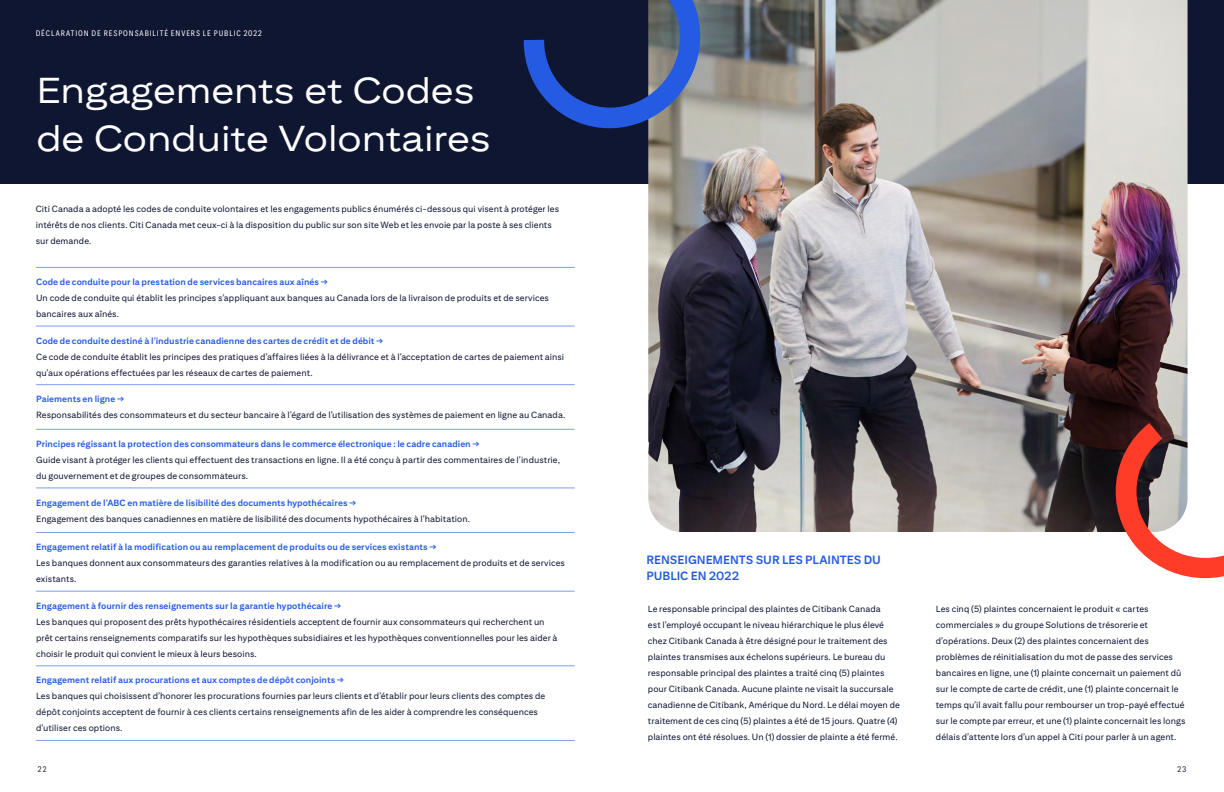
<style>
.page{position:relative;width:1224px;height:792px;background:#fff}
.page>*{position:absolute;margin:0;border:0;box-sizing:border-box;transform-origin:0 0}
.Headline_M{font:36px/48px "Citi Sans Display";color:#fff}
.Titles{font:700 12px/16px "Citi Sans Text";letter-spacing:-.005em;color:#255be3}
.Paragraph{font:9px/16px "Citi Sans Text";letter-spacing:.005em;color:#0f1632}
.t1{font:condensed 8px "Citi Sans";letter-spacing:.115em;color:#fff}
.t2{font:condensed 8px "Citi Sans Table";color:#0f1632}
.s1{font-weight:700;color:#255be3}
</style>
<div class="page">
<div style="left:0;top:0;width:1224px;height:184px;background:#0f1632"></div>
<img style="left:648px;top:0;width:540px;height:532px">
<svg style="left:1104px;top:423px;width:120px;height:156px"></svg>
<svg style="left:523px;top:0;width:178px;height:129px"></svg>
<hr style="left:36px;top:267px;width:539px;height:1px;background:#7c9dee">
<hr style="left:36px;top:326px;width:539px;height:1px;background:#7c9dee">
<hr style="left:36px;top:385px;width:539px;height:1px;background:#7c9dee">
<hr style="left:36px;top:429px;width:539px;height:1px;background:#7c9dee">
<hr style="left:36px;top:488px;width:539px;height:1px;background:#7c9dee">
<hr style="left:36px;top:532px;width:539px;height:1px;background:#7c9dee">
<hr style="left:36px;top:591px;width:539px;height:1px;background:#7c9dee">
<hr style="left:36px;top:666px;width:539px;height:1px;background:#7c9dee">
<hr style="left:36px;top:740px;width:539px;height:1px;background:#7c9dee">
<p class="t1" style="left:36px;top:29px;width:228px">DÉCLARATION DE RESPONSABILITÉ ENVERS LE PUBLIC 2022</p>
<p class="Headline_M" style="left:36px;top:65px;width:456px">Engagements et Codes de Conduite Volontaires</p>
<p class="Paragraph" style="left:36px;top:201px;width:525px">Citi Canada a adopté les codes de conduite volontaires et les engagements publics énumérés ci-dessous qui visent à protéger les intérêts de nos clients. Citi Canada met ceux-ci à la disposition du public sur son site Web et les envoie par la poste à ses clients sur demande.</p>
<p class="Paragraph" style="left:36px;top:274px;width:514px"><span class="s1">Code de conduite pour la prestation de services bancaires aux aînés →<br></span>Un code de conduite qui établit les principes s’appliquant aux banques au Canada lors de la livraison de produits et de services bancaires aux aînés.</p>
<p class="Paragraph" style="left:36px;top:332px;width:530px"><span class="s1">Code de conduite destiné à l’industrie canadienne des cartes de crédit et de débit →<br></span>Ce code de conduite établit les principes des pratiques d’affaires liées à la délivrance et à l’acceptation de cartes de paiement ainsi qu’aux opérations effectuées par les réseaux de cartes de paiement.</p>
<p class="Paragraph" style="left:36px;top:391px;width:531px"><span class="s1">Paiements en ligne →<br></span>Responsabilités des consommateurs et du secteur bancaire à l’égard de l’utilisation des systèmes de paiement en ligne au Canada.</p>
<p class="Paragraph" style="left:36px;top:436px;width:526px"><span class="s1">Principes régissant la protection des consommateurs dans le commerce électronique : le cadre canadien →<br></span>Guide visant à protéger les clients qui effectuent des transactions en ligne. Il a été conçu à partir des commentaires de l’industrie, du gouvernement et de groupes de consommateurs.</p>
<p class="Paragraph" style="left:36px;top:494px;width:436px"><span class="s1">Engagement de l’ABC en matière de lisibilité des documents hypothécaires →<br></span>Engagement des banques canadiennes en matière de lisibilité des documents hypothécaires à l’habitation.</p>
<p class="Paragraph" style="left:36px;top:539px;width:530px"><span class="s1">Engagement relatif à la modification ou au remplacement de produits ou de services existants →<br></span>Les banques donnent aux consommateurs des garanties relatives à la modification ou au remplacement de produits et de services existants.</p>
<p class="Paragraph" style="left:36px;top:597px;width:523px"><span class="s1">Engagement à fournir des renseignements sur la garantie hypothécaire →<br></span>Les banques qui proposent des prêts hypothécaires résidentiels acceptent de fournir aux consommateurs qui recherchent un prêt certains renseignements comparatifs sur les hypothèques subsidiaires et les hypothèques conventionnelles pour les aider à choisir le produit qui convient le mieux à leurs besoins.</p>
<p class="Paragraph" style="left:36px;top:672px;width:511px"><span class="s1">Engagement relatif aux procurations et aux comptes de dépôt conjoints →<br></span>Les banques qui choisissent d’honorer les procurations fournies par leurs clients et d’établir pour leurs clients des comptes de dépôt conjoints acceptent de fournir à ces clients certains renseignements afin de les aider à comprendre les conséquences d’utiliser ces options.</p>
<p class="t2" style="left:37px;top:765px;width:11px">22</p>
<p class="Titles" style="left:646px;top:552px;width:236px">RENSEIGNEMENTS SUR LES PLAINTES DU<br>PUBLIC EN 2022</p>
<p class="Paragraph" style="left:648px;top:601px;width:253px">Le responsable principal des plaintes de Citibank Canada<br>est l’employé occupant le niveau hiérarchique le plus élevé chez Citibank Canada à être désigné pour le traitement des plaintes transmises aux échelons supérieurs. Le bureau du responsable principal des plaintes a traité cinq (5) plaintes pour Citibank Canada. Aucune plainte ne visait la succursale canadienne de Citibank, Amérique du Nord. Le délai moyen de traitement de ces cinq (5) plaintes a été de 15 jours. Quatre (4) plaintes ont été résolues. Un (1) dossier de plainte a été fermé.</p>
<p class="Paragraph" style="left:936px;top:601px;width:251px">Les cinq (5) plaintes concernaient le produit « cartes commerciales » du groupe Solutions de trésorerie et d’opérations. Deux (2) des plaintes concernaient des problèmes de réinitialisation du mot de passe des services bancaires en ligne, une (1) plainte concernait un paiement dû sur le compte de carte de crédit, une (1) plainte concernait le temps qu’il avait fallu pour rembourser un trop-payé effectué sur le compte par erreur, et une (1) plainte concernait les longs délais d’attente lors d’un appel à Citi pour parler à un agent.</p>
<p class="t2" style="left:1177px;top:765px;width:11px">23</p>
</div>
